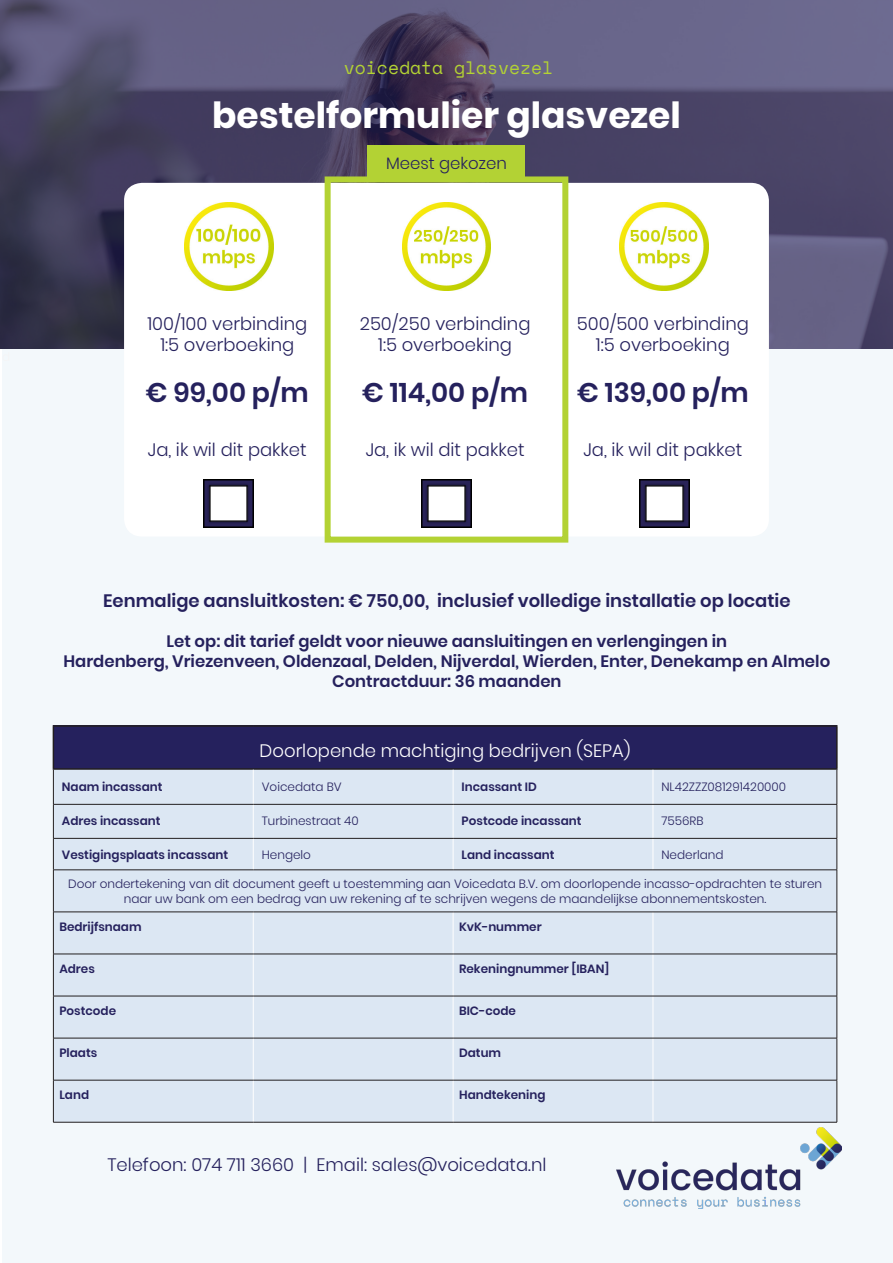
<style>
.page{position:relative;width:893px;height:1263px;background:#fff}
.page>*{position:absolute;margin:0;border:0;box-sizing:border-box;transform-origin:0 0}
.t1{font:700 36px "Poppins";color:#fff}
.t2{font:600 27px "Poppins";color:#25215d}
.t3{font:300 18px "Poppins";color:#25215d}
.t4{font:600 18px "Poppins";color:#25215d}
.t5{font:300 18px "Poppins";color:#fff}
.t6{font:18px "Space Mono";color:#b3d234}
.t7{font:600 16.5px "Poppins";color:#25215d}
.t8{font:300 16.5px "Poppins";color:#25215d}
.t9{font:300 12px/14.4px "Poppins";color:#25215d;text-align:center}
.t10{font:600 12px "Poppins";color:#25215d}
</style>
<div class="page">
<div style="left:2px;top:348px;width:891px;height:915px;background:#f3f8fb"></div>
<svg style="left:0;top:0;width:893px;height:348px;background:#514c6d"></svg>
<div style="left:124px;top:183px;width:645px;height:353px;background:#fff;border-radius:18px"></div>
<img style="left:204px;top:479px;width:49px;height:48px">
<img style="left:639px;top:479px;width:50px;height:48px">
<img style="left:616px;top:1128px;width:225px;height:81px">
<img style="left:422px;top:479px;width:49px;height:48px">
<div style="left:325px;top:176px;width:243px;height:367px;border:6px solid #b3d234"></div>
<div style="left:368px;top:145px;width:157px;height:31px;background:#b3d234"></div>
<img style="left:184px;top:202px;width:89px;height:89px">
<img style="left:402px;top:202px;width:89px;height:89px">
<img style="left:620px;top:202px;width:89px;height:89px">
<div style="left:53px;top:726px;width:784px;height:43px;background:#25215d"></div>
<div style="left:54px;top:770px;width:783px;height:352px;background:#dce7f3"></div>
<hr style="left:53px;top:725px;width:200px;height:2px;background:#231f20">
<hr style="left:53px;top:727px;width:1px;height:41px;background:#231f20">
<hr style="left:253px;top:725px;width:200px;height:2px;background:#231f20">
<hr style="left:453px;top:725px;width:200px;height:2px;background:#231f20">
<hr style="left:653px;top:725px;width:185px;height:2px;background:#231f20">
<hr style="left:836px;top:727px;width:2px;height:41px;background:#231f20">
<hr style="left:53px;top:768px;width:200px;height:2px;background:#231f20">
<hr style="left:253px;top:768px;width:200px;height:2px;background:#231f20">
<hr style="left:453px;top:768px;width:200px;height:2px;background:#231f20">
<hr style="left:653px;top:768px;width:185px;height:2px;background:#231f20">
<hr style="left:253px;top:770px;width:1px;height:34px;background:#fff">
<hr style="left:453px;top:770px;width:1px;height:34px;background:#fff">
<hr style="left:653px;top:770px;width:1px;height:34px;background:#fff">
<hr style="left:253px;top:804px;width:1px;height:34px;background:#fff">
<hr style="left:453px;top:804px;width:1px;height:34px;background:#fff">
<hr style="left:653px;top:804px;width:1px;height:34px;background:#fff">
<hr style="left:253px;top:838px;width:1px;height:32px;background:#fff">
<hr style="left:453px;top:838px;width:1px;height:32px;background:#fff">
<hr style="left:653px;top:838px;width:1px;height:32px;background:#fff">
<hr style="left:253px;top:912px;width:1px;height:42px;background:#fff">
<hr style="left:453px;top:912px;width:1px;height:42px;background:#fff">
<hr style="left:653px;top:912px;width:1px;height:42px;background:#fff">
<hr style="left:253px;top:954px;width:1px;height:42px;background:#fff">
<hr style="left:453px;top:954px;width:1px;height:42px;background:#fff">
<hr style="left:653px;top:954px;width:1px;height:42px;background:#fff">
<hr style="left:253px;top:996px;width:1px;height:42px;background:#fff">
<hr style="left:453px;top:996px;width:1px;height:42px;background:#fff">
<hr style="left:653px;top:996px;width:1px;height:42px;background:#fff">
<hr style="left:253px;top:1038px;width:1px;height:42px;background:#fff">
<hr style="left:453px;top:1038px;width:1px;height:42px;background:#fff">
<hr style="left:653px;top:1038px;width:1px;height:42px;background:#fff">
<hr style="left:253px;top:1080px;width:1px;height:42px;background:#fff">
<hr style="left:453px;top:1080px;width:1px;height:42px;background:#fff">
<hr style="left:653px;top:1080px;width:1px;height:42px;background:#fff">
<hr style="left:53px;top:804px;width:200px;height:1px;background:#231f20">
<hr style="left:253px;top:804px;width:200px;height:1px;background:#231f20">
<hr style="left:453px;top:804px;width:200px;height:1px;background:#231f20">
<hr style="left:653px;top:804px;width:184px;height:1px;background:#231f20">
<hr style="left:53px;top:838px;width:200px;height:1px;background:#231f20">
<hr style="left:253px;top:838px;width:200px;height:1px;background:#231f20">
<hr style="left:453px;top:838px;width:200px;height:1px;background:#231f20">
<hr style="left:653px;top:838px;width:184px;height:1px;background:#231f20">
<hr style="left:53px;top:869px;width:200px;height:1px;background:#231f20">
<hr style="left:253px;top:869px;width:200px;height:1px;background:#231f20">
<hr style="left:453px;top:869px;width:200px;height:1px;background:#231f20">
<hr style="left:653px;top:869px;width:184px;height:1px;background:#231f20">
<hr style="left:53px;top:912px;width:200px;height:1px;background:#231f20">
<hr style="left:253px;top:912px;width:200px;height:1px;background:#231f20">
<hr style="left:453px;top:912px;width:200px;height:1px;background:#231f20">
<hr style="left:653px;top:912px;width:184px;height:1px;background:#231f20">
<hr style="left:53px;top:954px;width:200px;height:1px;background:#231f20">
<hr style="left:253px;top:954px;width:200px;height:1px;background:#231f20">
<hr style="left:453px;top:954px;width:200px;height:1px;background:#231f20">
<hr style="left:653px;top:954px;width:184px;height:1px;background:#231f20">
<hr style="left:53px;top:996px;width:200px;height:1px;background:#231f20">
<hr style="left:253px;top:996px;width:200px;height:1px;background:#231f20">
<hr style="left:453px;top:996px;width:200px;height:1px;background:#231f20">
<hr style="left:653px;top:996px;width:184px;height:1px;background:#231f20">
<hr style="left:53px;top:1038px;width:200px;height:1px;background:#231f20">
<hr style="left:253px;top:1038px;width:200px;height:1px;background:#231f20">
<hr style="left:453px;top:1038px;width:200px;height:1px;background:#231f20">
<hr style="left:653px;top:1038px;width:184px;height:1px;background:#231f20">
<hr style="left:53px;top:770px;width:1px;height:34px;background:#231f20">
<hr style="left:837px;top:770px;width:1px;height:34px;background:#231f20">
<hr style="left:53px;top:804px;width:1px;height:34px;background:#231f20">
<hr style="left:837px;top:804px;width:1px;height:34px;background:#231f20">
<hr style="left:53px;top:838px;width:1px;height:32px;background:#231f20">
<hr style="left:837px;top:838px;width:1px;height:32px;background:#231f20">
<hr style="left:53px;top:870px;width:1px;height:42px;background:#231f20">
<hr style="left:837px;top:870px;width:1px;height:42px;background:#231f20">
<hr style="left:53px;top:912px;width:1px;height:42px;background:#231f20">
<hr style="left:837px;top:912px;width:1px;height:42px;background:#231f20">
<hr style="left:53px;top:954px;width:1px;height:42px;background:#231f20">
<hr style="left:837px;top:954px;width:1px;height:42px;background:#231f20">
<hr style="left:53px;top:996px;width:1px;height:42px;background:#231f20">
<hr style="left:837px;top:996px;width:1px;height:42px;background:#231f20">
<hr style="left:53px;top:1038px;width:1px;height:42px;background:#231f20">
<hr style="left:837px;top:1038px;width:1px;height:42px;background:#231f20">
<hr style="left:53px;top:1080px;width:200px;height:1px;background:#231f20">
<hr style="left:53px;top:1080px;width:1px;height:42px;background:#231f20">
<hr style="left:253px;top:1080px;width:200px;height:1px;background:#231f20">
<hr style="left:453px;top:1080px;width:200px;height:1px;background:#231f20">
<hr style="left:653px;top:1080px;width:184px;height:1px;background:#231f20">
<hr style="left:837px;top:1080px;width:1px;height:42px;background:#231f20">
<hr style="left:53px;top:1122px;width:200px;height:1px;background:#231f20">
<hr style="left:253px;top:1122px;width:200px;height:1px;background:#231f20">
<hr style="left:453px;top:1122px;width:200px;height:1px;background:#231f20">
<hr style="left:653px;top:1122px;width:184px;height:1px;background:#231f20">
<p class="t6" style="left:344px;top:55px;width:211px">voicedata glasvezel</p>
<p class="t1" style="left:212px;top:94px;width:470px">bestelformulier glasvezel</p>
<p class="t8" style="left:386px;top:154px;width:122px">Meest gekozen</p>
<p class="t3" style="left:147px;top:313px;width:161px">100/100 verbinding</p>
<p class="t3" style="left:160px;top:335px;width:135px">1:5 overboeking</p>
<p class="t2" style="left:146px;top:377px;width:164px">€ 99,00 p/m</p>
<p class="t3" style="left:148px;top:439px;width:160px">Ja, ik wil dit pakket</p>
<p class="t3" style="left:360px;top:313px;width:172px">250/250 verbinding</p>
<p class="t3" style="left:378px;top:335px;width:135px">1:5 overboeking</p>
<p class="t2" style="left:362px;top:377px;width:167px">€ 114,00 p/m</p>
<p class="t3" style="left:366px;top:439px;width:160px">Ja, ik wil dit pakket</p>
<p class="t3" style="left:577px;top:313px;width:174px">500/500 verbinding</p>
<p class="t3" style="left:596px;top:335px;width:135px">1:5 overboeking</p>
<p class="t2" style="left:577px;top:377px;width:173px">€ 139,00 p/m</p>
<p class="t3" style="left:583px;top:439px;width:160px">Ja, ik wil dit pakket</p>
<p class="t4" style="left:103px;top:591px;width:689px">Eenmalige aansluitkosten: € 750,00, inclusief volledige installatie op locatie</p>
<p class="t7" style="left:167px;top:632px;width:562px">Let op: dit tarief geldt voor nieuwe aansluitingen en verlengingen in</p>
<p class="t7" style="left:64px;top:651px;width:768px">Hardenberg, Vriezenveen, Oldenzaal, Delden, Nijverdal, Wierden, Enter, Denekamp en Almelo</p>
<p class="t7" style="left:332px;top:671px;width:231px">Contractduur: 36 maanden</p>
<p class="t5" style="left:260px;top:740px;width:372px">Doorlopende machtiging bedrijven (SEPA)</p>
<p class="t10" style="left:62px;top:779px;width:102px">Naam incassant</p>
<p class="t9" style="left:262px;top:779px;width:81px">Voicedata BV</p>
<p class="t10" style="left:462px;top:779px;width:77px">Incassant ID</p>
<p class="t9" style="left:661px;top:779px;width:126px">NL42ZZZ081291420000</p>
<p class="t10" style="left:62px;top:814px;width:100px">Adres incassant</p>
<p class="t9" style="left:262px;top:814px;width:98px">Turbinestraat 40</p>
<p class="t10" style="left:462px;top:814px;width:121px">Postcode incassant</p>
<p class="t9" style="left:661px;top:814px;width:44px">7556RB</p>
<p class="t10" style="left:62px;top:848px;width:168px">Vestigingsplaats incassant</p>
<p class="t9" style="left:262px;top:848px;width:51px">Hengelo</p>
<p class="t10" style="left:462px;top:848px;width:94px">Land incassant</p>
<p class="t9" style="left:661px;top:848px;width:64px">Nederland</p>
<p class="t9" style="left:68px;top:877px;width:755px">Door ondertekening van dit document geeft u toestemming aan Voicedata B.V. om doorlopende incasso-opdrachten te sturen naar uw bank om een bedrag van uw rekening af te schrijven wegens de maandelijkse abonnementskosten.</p>
<p class="t10" style="left:59px;top:919px;width:84px">Bedrijfsnaam</p>
<p class="t10" style="left:459px;top:919px;width:84px">KvK-nummer</p>
<p class="t10" style="left:59px;top:961px;width:37px">Adres</p>
<p class="t10" style="left:459px;top:961px;width:152px">Rekeningnummer [IBAN]</p>
<p class="t10" style="left:59px;top:1003px;width:58px">Postcode</p>
<p class="t10" style="left:459px;top:1003px;width:58px">BIC-code</p>
<p class="t10" style="left:59px;top:1045px;width:39px">Plaats</p>
<p class="t10" style="left:459px;top:1045px;width:44px">Datum</p>
<p class="t10" style="left:59px;top:1087px;width:31px">Land</p>
<p class="t10" style="left:459px;top:1087px;width:88px">Handtekening</p>
<p class="t3" style="left:107px;top:1155px;width:441px">Telefoon: 074 711 3660 | Email: sales@voicedata.nl</p>
</div>
